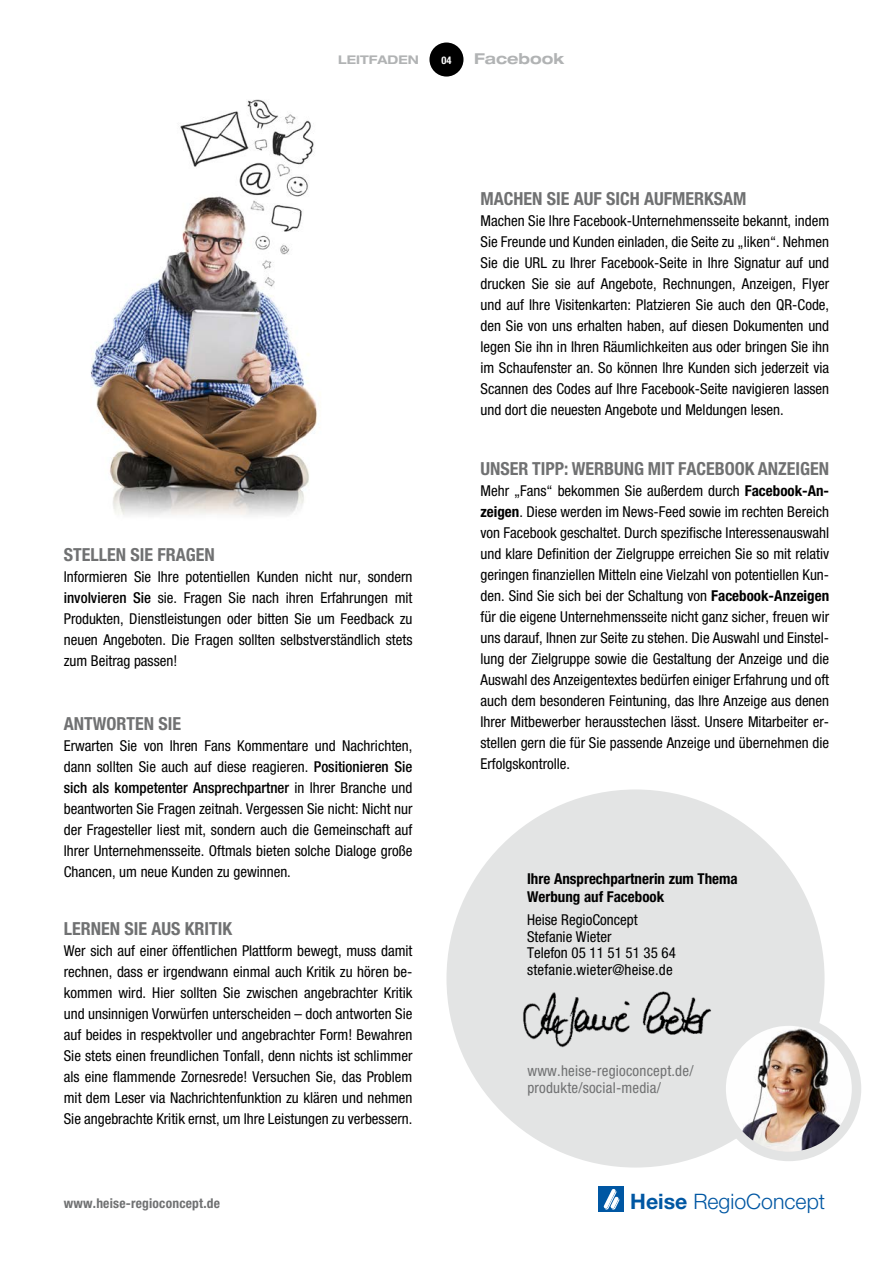
<style>
.page{position:relative;width:893px;height:1263px;background:#fff}
.page>*{position:absolute;margin:0;border:0;box-sizing:border-box;transform-origin:0 0}
.t1{font:300 21.3px "Helvetica Neue";color:#0057a3}
.t2{font:700 condensed 18px "Helvetica Neue";color:#707172}
.t3{font:condensed 15px/21px "Helvetica Neue";color:#000;text-align:justify}
.t4{font:condensed 15px/16.5px "Helvetica Neue";letter-spacing:.015em;color:#707172}
.t5{font:700 condensed 15px/18px "Helvetica Neue";color:#000}
.t6{font:700 expanded 15px "Helvetica Neue";color:#b1b3b4}
.t7{font:700 condensed 13.5px "Helvetica Neue";letter-spacing:.015em;color:#707172}
.t8{font:700 expanded 12px "Helvetica Neue";color:#b1b3b4}
.t9{font:700 condensed 10.5px "Helvetica Neue";color:#fff}
.s1{font-weight:500}
.s2{font-weight:700}
</style>
<div class="page">
<div style="left:429px;top:43px;width:34px;height:34px;background:#000;border-radius:50%"></div>
<div style="left:446px;top:789px;width:378px;height:378px;background:#e3e4e4;border-radius:50%"></div>
<img style="left:721px;top:1021px;width:135px;height:135px;border-radius:68px">
<div style="left:716px;top:1016px;width:145px;height:145px;border:9px solid #e3e4e4;border-radius:50%"></div>
<img style="left:523px;top:991px;width:188px;height:56px">
<img style="left:90px;top:99px;width:227px;height:417px">
<div style="left:598px;top:1186px;width:26px;height:26px;background:#0057a3"></div>
<svg style="left:603px;top:1189px;width:17px;height:21px"></svg>
<p class="t8" style="left:338px;top:52px;width:82px">LEITFADEN</p>
<p class="t6" style="left:474px;top:49px;width:92px">Facebook</p>
<p class="t9" style="left:441px;top:54px;width:12px">04</p>
<p class="t2" style="left:64px;top:544px;width:152px">STELLEN SIE FRAGEN</p>
<p class="t3" style="left:64px;top:567px;width:350px">Informieren Sie Ihre potentiellen Kunden nicht nur, sondern <span class="s1">involvieren Sie</span> sie. Fragen Sie nach ihren Erfahrungen mit Produkten, Dienstleistungen oder bitten Sie um Feedback zu neuen Angeboten. Die Fragen sollten selbstverständlich stets zum Beitrag passen!</p>
<p class="t2" style="left:64px;top:712px;width:119px">ANTWORTEN SIE</p>
<p class="t3" style="left:64px;top:735px;width:350px">Erwarten Sie von Ihren Fans Kommentare und Nachrichten, dann sollten Sie auch auf diese reagieren. <span class="s1">Positionieren Sie sich als kompetenter Ansprechpartner</span> in Ihrer Branche und beantworten Sie Fragen zeitnah. Vergessen Sie nicht: Nicht nur der Fragesteller liest mit, sondern auch die Gemeinschaft auf Ihrer Unternehmensseite. Oftmals bieten solche Dialoge große Chancen, um neue Kunden zu gewinnen.</p>
<p class="t2" style="left:64px;top:918px;width:170px">LERNEN SIE AUS KRITIK</p>
<p class="t3" style="left:64px;top:940px;width:350px">Wer sich auf einer öffentlichen Plattform bewegt, muss damit rechnen, dass er irgendwann einmal auch Kritik zu hören be&shy;kommen wird. Hier sollten Sie zwischen angebrachter Kritik und unsinnigen Vorwürfen unterscheiden – doch antworten Sie auf beides in respektvoller und angebrachter Form! Bewahren Sie stets einen freundlichen Tonfall, denn nichts ist schlimmer als eine flammende Zornesrede! Versuchen Sie, das Problem mit dem Leser via Nachrichtenfunktion zu klären und nehmen Sie angebrachte Kritik ernst, um Ihre Leistungen zu verbessern.</p>
<p class="t7" style="left:64px;top:1195px;width:158px">www.heise-regioconcept.de</p>
<p class="t2" style="left:480px;top:188px;width:267px">MACHEN SIE AUF SICH AUFMERKSAM</p>
<p class="t3" style="left:480px;top:210px;width:350px">Machen Sie Ihre Facebook-Unternehmensseite bekannt, indem Sie Freunde und Kunden einladen, die Seite zu „liken“. Nehmen Sie die URL zu Ihrer Facebook-Seite in Ihre Signatur auf und drucken Sie sie auf Angebote, Rechnungen, Anzeigen, Flyer und auf Ihre Visitenkarten: Platzieren Sie auch den QR-Code, den Sie von uns erhalten haben, auf diesen Dokumenten und legen Sie ihn in Ihren Räumlichkeiten aus oder bringen Sie ihn im Schaufenster an. So können Ihre Kunden sich jederzeit via Scannen des Codes auf Ihre Facebook-Seite navigieren lassen und dort die neuesten Angebote und Meldungen lesen.</p>
<p class="t2" style="left:480px;top:458px;width:350px">UNSER TIPP: WERBUNG MIT FACEBOOK ANZEIGEN</p>
<p class="t3" style="left:480px;top:480px;width:350px">Mehr „Fans“ bekommen Sie außerdem durch <span class="s2">Facebook-An&shy;zeigen</span>. Diese werden im News-Feed sowie im rechten Bereich von Facebook geschaltet. Durch spezifische Interessenauswahl und klare Definition der Zielgruppe erreichen Sie so mit relativ geringen finanziellen Mitteln eine Vielzahl von potentiellen Kun&shy;den. Sind Sie sich bei der Schaltung von <span class="s2">Facebook-Anzeigen </span>für die eigene Unternehmensseite nicht ganz sicher, freuen wir uns darauf, Ihnen zur Seite zu stehen. Die Auswahl und Einstel&shy;lung der Zielgruppe sowie die Gestaltung der Anzeige und die Auswahl des Anzeigentextes bedürfen einiger Erfahrung und oft auch dem besonderen Feintuning, das Ihre Anzeige aus denen Ihrer Mitbewerber herausstechen lässt. Unsere Mitarbeiter er&shy;stellen gern die für Sie passende Anzeige und übernehmen die Erfolgskontrolle.</p>
<p class="t5" style="left:527px;top:869px;width:212px">Ihre Ansprechpartnerin zum Thema<br>Werbung auf Facebook</p>
<p class="t3" style="left:527px;top:912px;width:150px;line-height:16.5px;text-align:left">Heise RegioConcept<br>Stefanie Wieter<br>Telefon 05 11 51 51 35 64 stefanie.wieter@heise.de</p>
<p class="t4" style="left:527px;top:1062px;width:168px">www.heise-regioconcept.de/ produkte/social-media/</p>
<h1 class="t1" style="left:630px;top:1188px;width:196px"><span class="s2">Heise</span> RegioConcept</h1>
</div>
